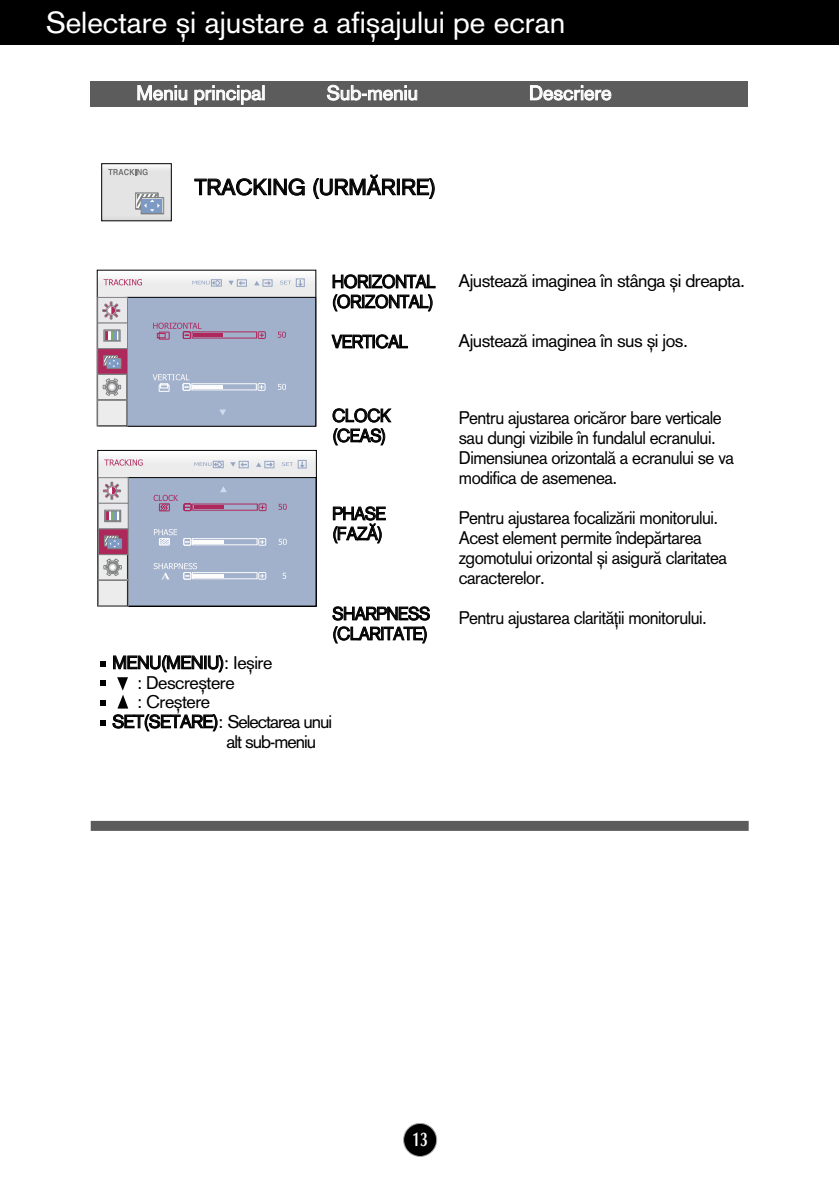
<style>
.page{position:relative;width:839px;height:1189px;background:#fff}
.page>*{position:absolute;margin:0;border:0;box-sizing:border-box;transform-origin:0 0}
.t1{font:30px "Akzid Gro Rom East";color:#fff}
.t2{font:22px "Akzid Gro Rom East";color:#000}
.t3{font:20px "Akzid Gro Rom East";color:#fff}
.t4{font:700 20px "Optima";color:#fff;scale:.7 1}
.t5{font:18px/20px "Akzid Gro Rom East";letter-spacing:-.03em;color:#000;scale:.95 1}
.t6{font:18px "Akzid Gro Rom East";letter-spacing:-.03em;color:#000}
.t7{font:18px "Akzid Gro Rom East";letter-spacing:-.055em;color:#000}
</style>
<div class="page">
<div style="left:403px;top:1123px;width:33px;height:33px;background:#000;border-radius:50%"></div>
<div style="left:403px;top:1123px;width:34px;height:34px;border:2px solid #a5a5a5;border-radius:50%"></div>
<div style="left:0;top:0;width:839px;height:45px;background:#000"></div>
<div style="left:90px;top:81px;width:657px;height:26px;background:#5c5c5c"></div>
<div style="left:91px;top:821px;width:657px;height:10px;background:#5c5c5c"></div>
<div style="left:103px;top:167px;width:66px;height:52px;background:#e4e4e4"></div>
<div style="left:101px;top:163px;width:70px;height:58px;border:1px solid #000"></div>
<div style="left:135px;top:193px;width:24px;height:17px;border:1px solid #7e8081"></div>
<div style="left:135px;top:192px;width:23px;height:17px;border:1px solid #7e8081"></div>
<div style="left:141px;top:197px;width:23px;height:17px;border:1px solid #7e8081"></div>
<div style="left:142px;top:199px;width:20px;height:13px;background:#7d9ac5"></div>
<svg style="left:137px;top:194px;width:23px;height:18px"></svg>
<svg style="left:108px;top:169px;width:39px;height:6px"></svg>
<svg style="left:99px;top:278px;width:215px;height:19px"></svg>
<div style="left:128px;top:297px;width:188px;height:129px;background:#a1b0cb"></div>
<div style="left:127px;top:297px;width:189px;height:129px;border:1px solid #000"></div>
<div style="left:98px;top:297px;width:29px;height:26px;background:#e8e7e9"></div>
<div style="left:97px;top:297px;width:31px;height:26px;border:1px solid #7e8081"></div>
<div style="left:98px;top:323px;width:29px;height:26px;background:#e8e7e9"></div>
<div style="left:97px;top:323px;width:31px;height:26px;border:1px solid #7e8081"></div>
<div style="left:104px;top:330px;width:16px;height:12px;border:1px solid #7e8081"></div>
<div style="left:104px;top:330px;width:16px;height:11px;border:1px solid #7e8081"></div>
<svg style="left:107px;top:332px;width:10px;height:7px"></svg>
<div style="left:105px;top:330px;width:14px;height:11px;border:1px solid #7e8081"></div>
<svg style="left:102px;top:302px;width:18px;height:17px"></svg>
<svg style="left:97px;top:348px;width:31px;height:79px"></svg>
<svg style="left:104px;top:279px;width:38px;height:6px"></svg>
<svg style="left:278px;top:331px;width:8px;height:7px"></svg>
<svg style="left:278px;top:384px;width:8px;height:6px"></svg>
<svg style="left:153px;top:323px;width:113px;height:17px"></svg>
<svg style="left:153px;top:374px;width:113px;height:18px"></svg>
<svg style="left:219px;top:409px;width:7px;height:6px"></svg>
<svg style="left:280px;top:281px;width:11px;height:3px"></svg>
<div style="left:237px;top:279px;width:10px;height:7px;border:1px solid #96a5c4"></div>
<div style="left:263px;top:279px;width:9px;height:7px;border:1px solid #96a5c4"></div>
<svg style="left:298px;top:281px;width:4px;height:4px"></svg>
<div style="left:211px;top:279px;width:11px;height:7px;border:1px solid #96a5c4"></div>
<svg style="left:192px;top:279px;width:29px;height:7px"></svg>
<div style="left:296px;top:279px;width:8px;height:8px;border:1px solid #96a5c4"></div>
<svg style="left:254px;top:280px;width:17px;height:5px"></svg>
<svg style="left:228px;top:281px;width:17px;height:4px"></svg>
<div style="left:98px;top:451px;width:219px;height:155px;background:linear-gradient(to right,#f1f1f1,#eff0f0)"></div>
<div style="left:128px;top:477px;width:189px;height:129px;background:#a1b0cb"></div>
<div style="left:97px;top:450px;width:219px;height:156px;border:1px solid #000"></div>
<div style="left:98px;top:478px;width:30px;height:25px;background:#e8e7e9"></div>
<div style="left:98px;top:477px;width:30px;height:26px;border:1px solid #7e8081"></div>
<div style="left:98px;top:503px;width:30px;height:26px;background:#e8e7e9"></div>
<div style="left:98px;top:503px;width:30px;height:26px;border:1px solid #7e8081"></div>
<div style="left:105px;top:510px;width:15px;height:11px;background:#fff"></div>
<div style="left:104px;top:510px;width:17px;height:12px;border:1px solid #7e8081"></div>
<svg style="left:107px;top:513px;width:10px;height:6px"></svg>
<div style="left:105px;top:511px;width:15px;height:10px;border:1px solid #7e8081"></div>
<svg style="left:103px;top:482px;width:18px;height:17px"></svg>
<svg style="left:98px;top:528px;width:31px;height:79px"></svg>
<svg style="left:104px;top:459px;width:39px;height:7px"></svg>
<svg style="left:278px;top:504px;width:9px;height:6px"></svg>
<svg style="left:282px;top:573px;width:4px;height:6px"></svg>
<svg style="left:183px;top:538px;width:83px;height:8px"></svg>
<svg style="left:278px;top:539px;width:9px;height:6px"></svg>
<svg style="left:154px;top:486px;width:112px;height:26px"></svg>
<svg style="left:154px;top:529px;width:23px;height:17px"></svg>
<svg style="left:154px;top:563px;width:112px;height:17px"></svg>
<svg style="left:282px;top:462px;width:11px;height:4px"></svg>
<div style="left:239px;top:461px;width:9px;height:7px;border:1px solid #96a5c4"></div>
<div style="left:264px;top:461px;width:10px;height:7px;border:1px solid #96a5c4"></div>
<svg style="left:300px;top:462px;width:4px;height:4px"></svg>
<svg style="left:194px;top:461px;width:29px;height:7px"></svg>
<div style="left:298px;top:460px;width:8px;height:8px;border:1px solid #96a5c4"></div>
<svg style="left:256px;top:462px;width:17px;height:5px"></svg>
<svg style="left:230px;top:462px;width:17px;height:5px"></svg>
<svg style="left:100px;top:720px;width:6px;height:5px"></svg>
<svg style="left:100px;top:700px;width:6px;height:6px"></svg>
<svg style="left:100px;top:680px;width:6px;height:6px"></svg>
<svg style="left:100px;top:661px;width:6px;height:5px"></svg>
<svg style="left:117px;top:677px;width:11px;height:31px"></svg>
<h1 class="t1" style="left:46px;top:12px;width:521px">Selectare ∫i ajustare a afi∫ajului pe ecran</h1>
<p class="t3" style="left:136px;top:86px;width:131px">Meniu principal</p>
<p class="t3" style="left:326px;top:86px;width:93px">Sub-meniu</p>
<p class="t3" style="left:529px;top:86px;width:84px">Descriere</p>
<p class="t2" style="left:194px;top:179px;width:243px">TRACKING (URM√RIRE)</p>
<p class="t5" style="left:332px;top:273px;width:111px">HORIZONTAL (ORIZONTAL)</p>
<p class="t5" style="left:332px;top:333px;width:82px">VERTICAL</p>
<p class="t5" style="left:332px;top:407px;width:63px">CLOCK (CEAS)</p>
<p class="t5" style="left:332px;top:505px;width:58px">PHASE (FAZ√)</p>
<p class="t5" style="left:332px;top:605px;width:105px">SHARPNESS (CLARITATE)</p>
<p class="t6" style="left:112px;top:656px;width:162px">MENU(MENIU): Ie∫ire</p>
<p class="t5" style="left:138px;top:674px;width:104px">: Descre∫tere</p>
<p class="t5" style="left:138px;top:694px;width:78px">: Cre∫tere</p>
<p class="t7" style="left:112px;top:715px;width:221px">SET(SETARE): Selectarea unui</p>
<p class="t7" style="left:226px;top:735px;width:91px">alt sub-meniu</p>
<p class="t6" style="left:458px;top:274px;width:288px">Ajusteaz„ imaginea Ón st‚nga ∫i dreapta.</p>
<p class="t6" style="left:458px;top:334px;width:231px">Ajusteaz„ imaginea Ón sus ∫i jos.</p>
<p class="t5" style="left:459px;top:410px;width:291px">Pentru ajustarea oric„ror bare verticale sau dungi vizibile Ón fundalul ecranului.<br>Dimensiunea orizontal„ a ecranului se va modifica de asemenea.</p>
<p class="t5" style="left:459px;top:510px;width:284px">Pentru ajustarea focaliz„rii monitorului.<br>Acest element permite Óndep„rtarea zgomotului orizontal ∫i asigur„ claritatea caracterelor.</p>
<p class="t5" style="left:459px;top:610px;width:263px">Pentru ajustarea clarit„˛ii monitorului.</p>
<p class="t4" style="left:412px;top:1131px;width:23px">13</p>
</div>
